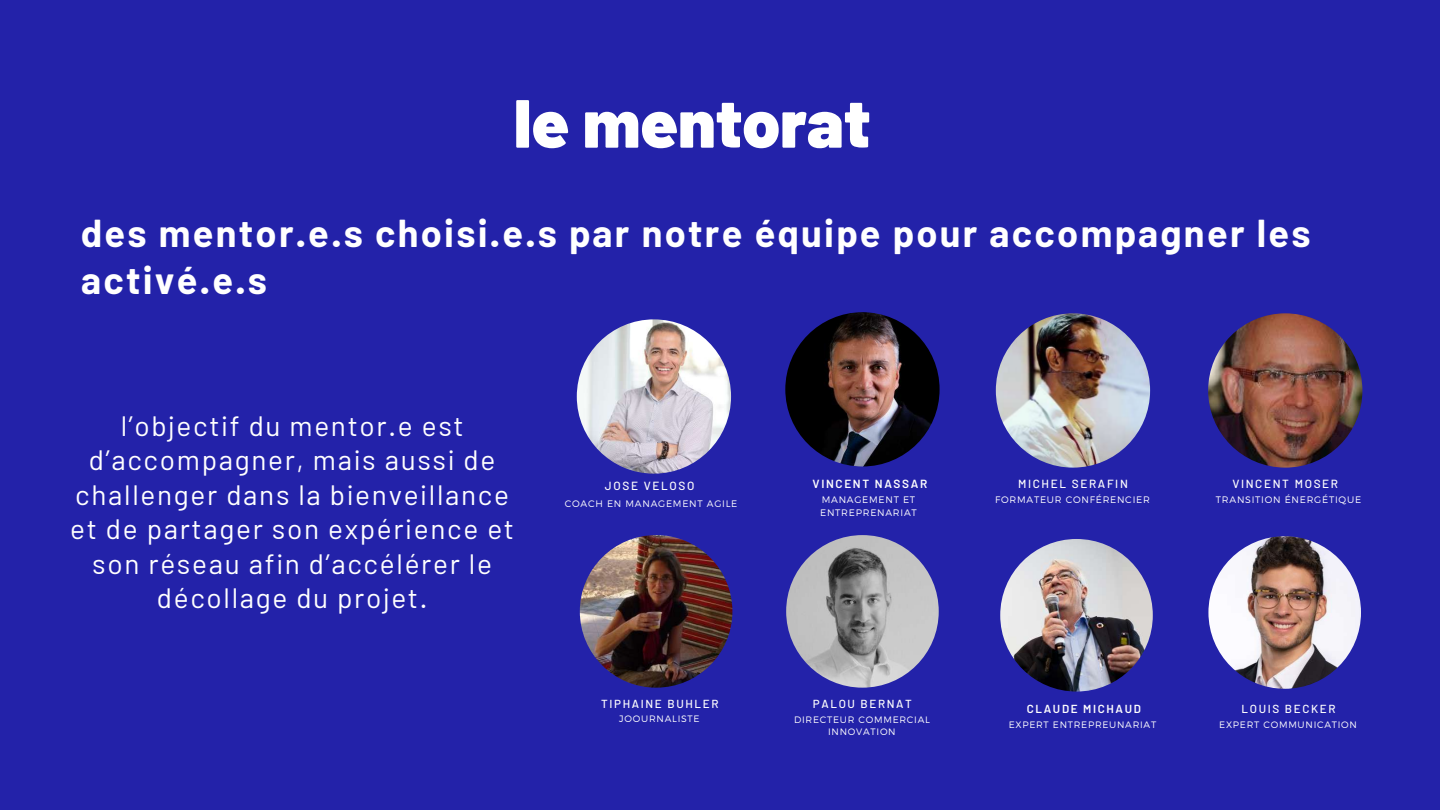
<style>
.page{position:relative;width:1440px;height:810px;background:#2322a9}
.page>*{position:absolute;margin:0;border:0;box-sizing:border-box;transform-origin:0 0}
.t1{font:900 68px "Barlow";color:#fff}
.t2{font:700 38px/46.5px "Barlow";letter-spacing:.06em;color:#fff}
.t3{font:28px/34.5px "Barlow";letter-spacing:.06em;color:#fff;text-align:center}
.t4{font:500 11.8px "Barlow";letter-spacing:.14em;color:#fff}
.t5{font:600 11.8px "Barlow";letter-spacing:.14em;color:#fff}
.t6{font:500 11.6px "Barlow";letter-spacing:.14em;color:#fff}
.t7{font:600 11.6px "Barlow";letter-spacing:.14em;color:#fff}
.t8{font:300 9.4px/12.8px "Montserrat";letter-spacing:.08em;color:#fff}
.t9{font:300 9.3px/12.7px "Montserrat";letter-spacing:.08em;color:#fff;text-align:center}
</style>
<div class="page">
<img style="left:580px;top:535px;width:152px;height:153px;border-radius:50%">
<img style="left:786px;top:535px;width:153px;height:153px;border-radius:50%">
<img style="left:1208px;top:536px;width:153px;height:153px;border-radius:50%">
<img style="left:1000px;top:539px;width:153px;height:153px;border-radius:50%">
<img style="left:577px;top:319px;width:154px;height:155px;border-radius:50%">
<img style="left:785px;top:312px;width:155px;height:154px;border-radius:50%">
<img style="left:996px;top:313px;width:154px;height:155px;border-radius:50%">
<img style="left:1208px;top:313px;width:154px;height:155px;border-radius:50%">
<h1 class="t1" style="left:514px;top:80px;width:358px">le mentorat</h1>
<h2 class="t2" style="left:81px;top:209px;width:1231px">des mentor.e.s choisi.e.s par notre équipe pour accompagner les activé.e.s</h2>
<p class="t3" style="left:70px;top:407px;width:445px">l’objectif du mentor.e est d’accompagner, mais aussi de challenger dans la bienveillance et de partager son expérience et son réseau afin d’accélérer le décollage du projet.</p>
<p class="t4" style="left:605px;top:478px;width:91px">JOSE VELOSO</p>
<p class="t8" style="left:565px;top:497px;width:174px">COACH EN MANAGEMENT AGILE</p>
<p class="t6" style="left:601px;top:697px;width:119px">TIPHAINE BUHLER</p>
<p class="t9" style="left:619px;top:712px;width:82px">JOOURNALISTE</p>
<p class="t5" style="left:813px;top:477px;width:116px">VINCENT NASSAR</p>
<p class="t4" style="left:1232px;top:477px;width:107px">VINCENT MOSER</p>
<p class="t8" style="left:1216px;top:493px;width:147px">TRANSITION ÉNERGÉTIQUE</p>
<p class="t4" style="left:1018px;top:477px;width:111px">MICHEL SERAFIN</p>
<p class="t8" style="left:995px;top:493px;width:156px">FORMATEUR CONFÉRENCIER</p>
<p class="t8" style="left:820px;top:493px;width:98px">MANAGEMENT ET<br>ENTREPRENARIAT</p>
<p class="t6" style="left:813px;top:697px;width:101px">PALOU BERNAT</p>
<p class="t9" style="left:794px;top:713px;width:137px">DIRECTEUR COMMERCIAL<br>INNOVATION</p>
<p class="t7" style="left:1027px;top:702px;width:116px">CLAUDE MICHAUD</p>
<p class="t9" style="left:1009px;top:718px;width:149px">EXPERT ENTREPREUNARIAT</p>
<p class="t6" style="left:1242px;top:702px;width:96px">LOUIS BECKER</p>
<p class="t9" style="left:1219px;top:718px;width:139px">EXPERT COMMUNICATION</p>
</div>
